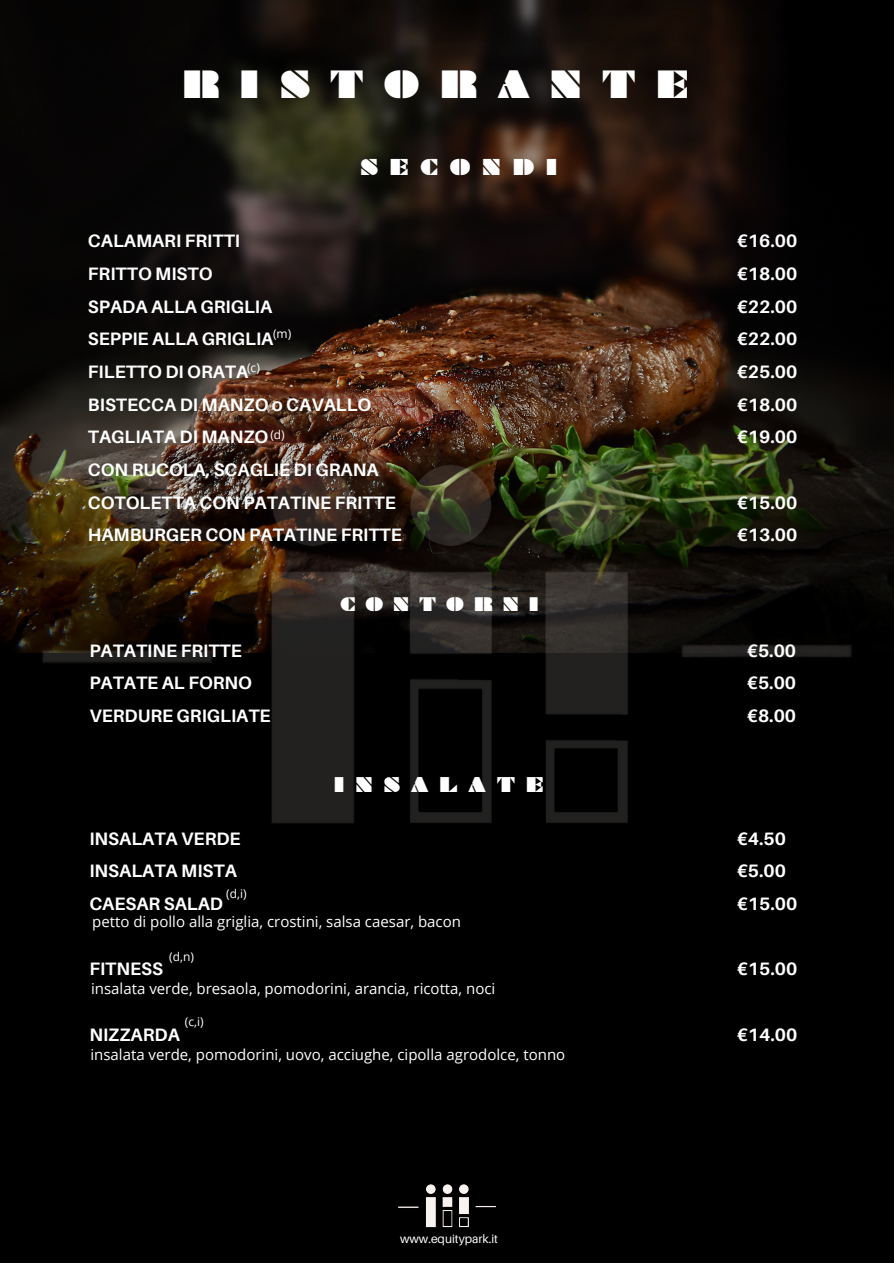
<style>
.page{position:relative;width:894px;height:1264px;background:#fff}
.page>*{position:absolute;margin:0;border:0;box-sizing:border-box;transform-origin:0 0}
.t1{font:36px "Braggadocio MT Std";letter-spacing:.555em;color:#fff}
.t2{font:21px "Braggadocio MT Std";letter-spacing:.555em;color:#fff}
.t3{font:19.5px "Braggadocio MT Std";letter-spacing:.555em;color:#fff}
.t4{font:700 18px/32.7px "Aileron";color:#fff}
.t5{font:18px "Braggadocio MT Std";letter-spacing:.555em;color:#fff}
.t6{font:15px "Open Sans";color:#fff}
.t7{font:12px "Open Sans";color:#fff}
.t8{font:12px "Aileron";color:#fff}
</style>
<div class="page">
<div style="left:0;top:0;width:892px;height:1262px;background:#000"></div>
<img style="left:398px;top:1184px;width:98px;height:44px">
<img style="left:185px;top:0;width:708px;height:652px">
<img style="left:0;top:170px;width:892px;height:654px">
<h2 class="t1" style="left:182px;top:70px;width:508px">RISTORANTE</h2>
<h4 class="t2" style="left:360px;top:159px;width:199px">SECONDI</h4>
<h5 class="t4" style="left:88px;top:224px;width:315px">CALAMARI FRITTI<br>FRITTO MISTO<br>SPADA ALLA GRIGLIA<br>SEPPIE ALLA GRIGLIA<br>FILETTO DI ORATA<br>BISTECCA DI MANZO o CAVALLO<br>TAGLIATA DI MANZO<br>CON RUCOLA, SCAGLIE DI GRANA<br>COTOLETTA CON PATATINE FRITTE<br>HAMBURGER CON PATATINE FRITTE</h5>
<h4 class="t7" style="left:273px;top:325px;width:20px">(m)</h4>
<h4 class="t7" style="left:247px;top:359px;width:14px">(c)</h4>
<h4 class="t7" style="left:270px;top:425px;width:16px">(d)</h4>
<p class="t5" style="left:340px;top:597px;width:200px">CONTORNI</p>
<h4 class="t4" style="left:736px;top:224px;width:62px;text-align:justify">€16.00 €18.00 €22.00 €22.00 €25.00 €18.00 €19.00</h4>
<h4 class="t4" style="left:736px;top:485px;width:62px">€15.00 €13.00</h4>
<h4 class="t4" style="left:89px;top:633px;width:183px">PATATINE FRITTE<br>PATATE AL FORNO<br>VERDURE GRIGLIATE</h4>
<p class="t4" style="left:746px;top:633px;width:51px;text-align:justify">€5.00 €5.00 €8.00</p>
<p class="t4" style="left:89px;top:821px;width:153px">INSALATA VERDE<br>INSALATA MISTA<br>CAESAR SALAD</p>
<p class="t7" style="left:226px;top:885px;width:22px">(d,i)</p>
<p class="t3" style="left:334px;top:776px;width:211px">INSALATE</p>
<h2 class="t6" style="left:92px;top:910px;width:370px">petto di pollo alla griglia, crostini, salsa caesar, bacon</h2>
<h5 class="t7" style="left:169px;top:948px;width:26px">(d,n)</h5>
<h3 class="t4" style="left:89px;top:952px;width:75px">FITNESS</h3>
<h3 class="t6" style="left:91px;top:978px;width:405px">insalata verde, bresaola, pomodorini, arancia, ricotta, noci</h3>
<h5 class="t7" style="left:185px;top:1013px;width:20px">(c,i)</h5>
<h3 class="t4" style="left:89px;top:1017px;width:92px">NIZZARDA</h3>
<h3 class="t6" style="left:90px;top:1044px;width:476px">insalata verde, pomodorini, uovo, acciughe, cipolla agrodolce, tonno</h3>
<h1 class="t8" style="left:400px;top:1231px;width:99px">www.equitypark.it</h1>
<h3 class="t4" style="left:736px;top:821px;width:62px">€4.50 €5.00 €15.00</h3>
<p class="t4" style="left:736px;top:952px;width:62px">€15.00</p>
<p class="t4" style="left:736px;top:1017px;width:62px">€14.00</p>
</div>
